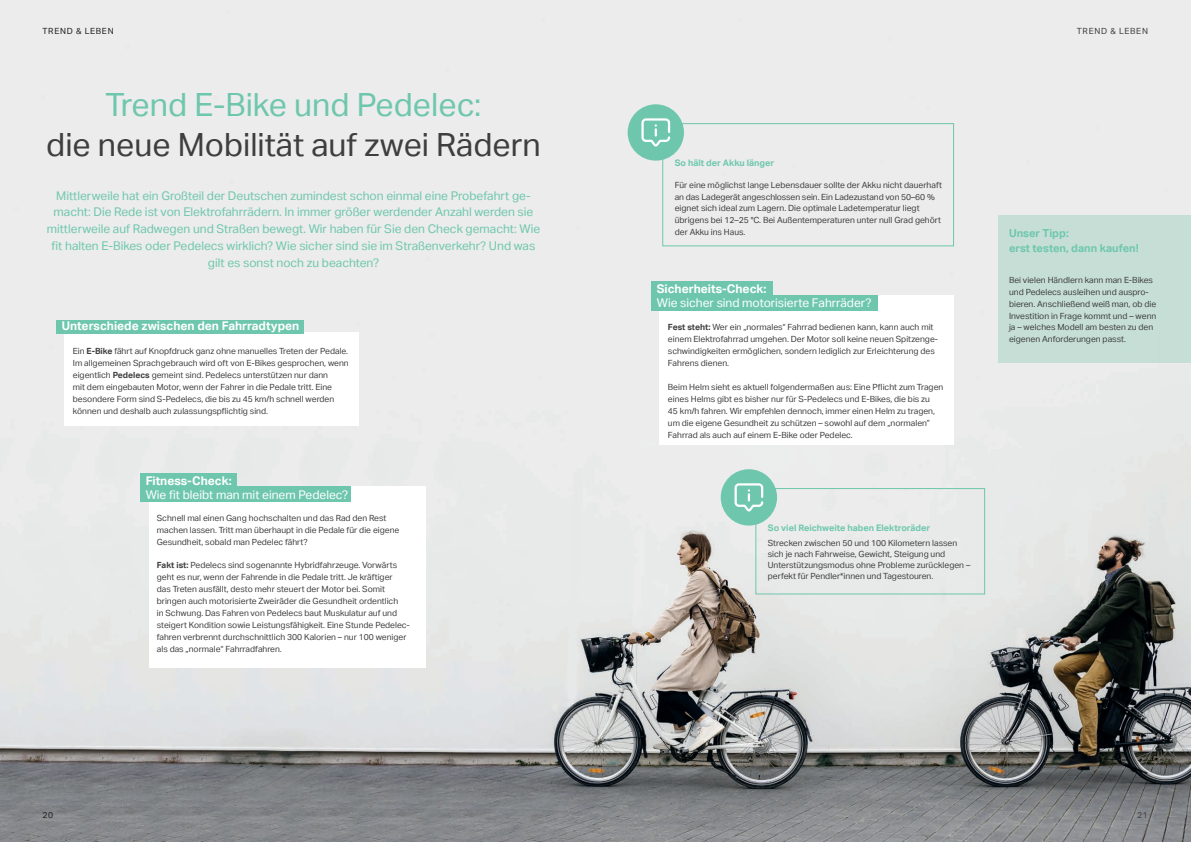
<style>
.page{position:relative;width:1191px;height:842px;background:#fff}
.page>*{position:absolute;margin:0;border:0;box-sizing:border-box;transform-origin:0 0}
.t1{font:32px "Aktiv Grotesk";color:#3e3e3f}
.t2{font:32px "Aktiv Grotesk";color:#6ec7ad}
.t3{font:12px/16.8px "Aktiv Grotesk";color:#6ec7ad;text-align:center}
.t4{font:700 12px "Aktiv Grotesk";color:#fff}
.t5{font:12px "Aktiv Grotesk";color:#fff}
.t6{font:700 11px/15px "Aktiv Grotesk";color:#6ec7ad}
.t7{font:700 9px "Aktiv Grotesk";color:#6ec7ad}
.t8{font:8.5px/11.9px "Aktiv Grotesk";color:#3e3e3f}
.t9{font:8.5px "Aktiv Grotesk";letter-spacing:.08em;color:#231f20}
.t10{font:8.5px "Aktiv Grotesk";letter-spacing:.08em;color:#3e3e3f}
.s1{font-weight:700}
</style>
<div class="page">
<img style="left:0;top:0;width:1191px;height:842px">
<div style="left:662px;top:123px;width:292px;height:123px;border:1px solid #6ec7ad"></div>
<div style="left:755px;top:488px;width:230px;height:106px;border:1px solid #6ec7ad"></div>
<div style="left:65px;top:332px;width:294px;height:94px;background:#fff"></div>
<div style="left:149px;top:487px;width:276px;height:181px;background:#fff"></div>
<div style="left:659px;top:295px;width:295px;height:150px;background:#fff"></div>
<div style="left:998px;top:215px;width:193px;height:147px;background:#c6ded5"></div>
<div style="left:56px;top:320px;width:248px;height:14px;background:#6ec7ad"></div>
<div style="left:140px;top:473px;width:97px;height:16px;background:#6ec7ad"></div>
<div style="left:651px;top:281px;width:122px;height:16px;background:#6ec7ad"></div>
<div style="left:140px;top:487px;width:211px;height:15px;background:#6ec7ad"></div>
<div style="left:651px;top:295px;width:227px;height:15px;background:#6ec7ad"></div>
<div style="left:627px;top:104px;width:57px;height:57px;background:#6ec7ad;border-radius:50%"></div>
<svg style="left:641px;top:118px;width:29px;height:29px"></svg>
<div style="left:720px;top:469px;width:57px;height:56px;background:#6ec7ad;border-radius:50%"></div>
<svg style="left:734px;top:483px;width:29px;height:28px"></svg>
<p class="t9" style="left:43px;top:26px;width:73px">TREND &amp; LEBEN</p>
<p class="t10" style="left:1076px;top:26px;width:73px">TREND &amp; LEBEN</p>
<h1 class="t2" style="left:106px;top:86px;width:377px">Trend E-Bike und Pedelec:</h1>
<h1 class="t1" style="left:46px;top:126px;width:496px">die neue Mobilität auf zwei Rädern</h1>
<p class="t3" style="left:47px;top:187px;width:495px">Mittlerweile hat ein Großteil der Deutschen zumindest schon einmal eine Probefahrt ge&shy;macht: Die Rede ist von Elektrofahrrädern. In immer größer werdender Anzahl werden sie mittlerweile auf Radwegen und Straßen bewegt. Wir haben für Sie den Check gemacht: Wie fit halten E-Bikes oder Pedelecs wirklich? Wie sicher sind sie im Straßenverkehr? Und was gilt es sonst noch zu beachten?</p>
<h2 class="t4" style="left:62px;top:319px;width:239px">Unterschiede zwischen den Fahrradtypen</h2>
<p class="t8" style="left:73px;top:345px;width:277px">Ein <span class="s1">E-Bike</span> fährt auf Knopfdruck ganz ohne manuelles Treten der Pedale.<br>Im allgemeinen Sprachgebrauch wird oft von E-Bikes gesprochen, wenn eigentlich <span class="s1">Pedelecs</span> gemeint sind. Pedelecs unterstützen nur dann<br>mit dem eingebauten Motor, wenn der Fahrer in die Pedale tritt. Eine besondere Form sind S-Pedelecs, die bis zu 45 km/h schnell werden können und deshalb auch zulassungspflichtig sind.</p>
<h2 class="t4" style="left:146px;top:473px;width:87px">Fitness-Check:</h2>
<h2 class="t5" style="left:146px;top:487px;width:204px">Wie fit bleibt man mit einem Pedelec?</h2>
<p class="t9" style="left:43px;top:810px;width:12px">20</p>
<p class="t8" style="left:157px;top:512px;width:244px">Schnell mal einen Gang hochschalten und das Rad den Rest machen lassen. Tritt man überhaupt in die Pedale für die eigene<br>Gesundheit, sobald man Pedelec fährt?</p>
<p class="t8" style="left:157px;top:559px;width:254px"><span class="s1">Fakt ist:</span> Pedelecs sind sogenannte Hybridfahrzeuge. Vorwärts geht es nur, wenn der Fahrende in die Pedale tritt. Je kräftiger<br>das Treten ausfällt, desto mehr steuert der Motor bei. Somit bringen auch motorisierte Zweiräder die Gesundheit ordentlich<br>in Schwung. Das Fahren von Pedelecs baut Muskulatur auf und steigert Kondition sowie Leistungsfähigkeit. Eine Stunde Pedelec&shy;fahren verbrennt durchschnittlich 300 Kalorien – nur 100 weniger als das „normale“ Fahrradfahren.</p>
<p class="t7" style="left:675px;top:157px;width:101px">So hält der Akku länger</p>
<p class="t8" style="left:675px;top:179px;width:269px">Für eine möglichst lange Lebensdauer sollte der Akku nicht dauerhaft an das Ladegerät angeschlossen sein. Ein Ladezustand von 50–60 % eignet sich ideal zum Lagern. Die optimale Ladetemperatur liegt übrigens bei 12–25 °C. Bei Außentemperaturen unter null Grad gehört der Akku ins Haus.</p>
<h2 class="t4" style="left:657px;top:281px;width:111px">Sicherheits-Check:</h2>
<h2 class="t5" style="left:657px;top:296px;width:216px">Wie sicher sind motorisierte Fahrräder?</h2>
<p class="t8" style="left:668px;top:321px;width:272px"><span class="s1">Fest steht:</span> Wer ein „normales“ Fahrrad bedienen kann, kann auch mit einem Elektrofahrrad umgehen. Der Motor soll keine neuen Spitzenge&shy;schwindigkeiten ermöglichen, sondern lediglich zur Erleichterung des Fahrens dienen.</p>
<p class="t8" style="left:668px;top:381px;width:277px">Beim Helm sieht es aktuell folgendermaßen aus: Eine Pflicht zum Tragen eines Helms gibt es bisher nur für S-Pedelecs und E-Bikes, die bis zu<br>45 km/h fahren. Wir empfehlen dennoch, immer einen Helm zu tragen, um die eigene Gesundheit zu schützen – sowohl auf dem „normalen” Fahrrad als auch auf einem E-Bike oder Pedelec.</p>
<p class="t7" style="left:768px;top:522px;width:164px">So viel Reichweite haben Elektroräder</p>
<p class="t8" style="left:768px;top:537px;width:204px;line-height:11px">Strecken zwischen 50 und 100 Kilometern lassen sich je nach Fahrweise, Gewicht, Steigung und Unterstützungsmodus ohne Probleme zurücklegen – perfekt für Pendler*innen und Tagestouren.</p>
<p class="t6" style="left:1009px;top:225px;width:131px">Unser Tipp:<br>erst testen, dann kaufen!</p>
<p class="t8" style="left:1009px;top:274px;width:149px">Bei vielen Händlern kann man E-Bikes und Pedelecs ausleihen und auspro&shy;bieren. Anschließend weiß man, ob die Investition in Frage kommt und – wenn ja – welches Modell am besten zu den eigenen Anforderungen passt.</p>
<p class="t8" style="left:1137px;top:809px;width:12px">21</p>
</div>
